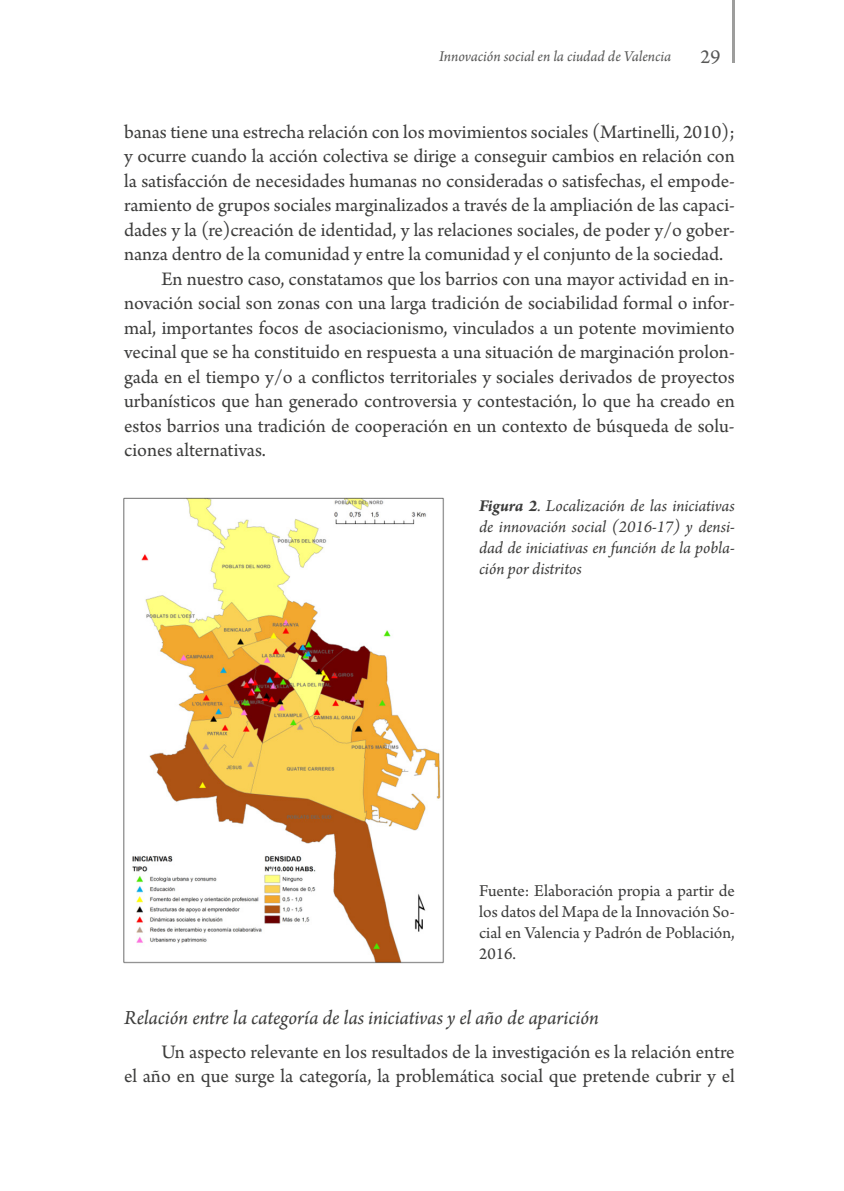
<style>
.page{position:relative;width:844px;height:1191px;background:#fff}
.page>*{position:absolute;margin:0;border:0;box-sizing:border-box;transform-origin:0 0}
.t1{font:italic 21px "Arno Pro";letter-spacing:-.005em;color:#3c3c3b}
.t2{font:21px "Arno Pro";color:#575756}
.t3{font:20.12px/24.5px "Arno Pro";color:#3c3c3b;text-align:right}
.t4{font:italic 17.5px/21px "Arno Pro";color:#3c3c3b;text-align:justify}
.t5{font:17.5px/21px "Arno Pro";color:#3c3c3b;text-align:justify}
.t6{font:italic 15.75px "Arno Pro";color:#575756}
.s1{font-weight:700}
</style>
<div class="page">
<hr style="left:732px;top:0;width:2px;height:63px;background:#9d9d9c">
<img style="left:123px;top:497px;width:321px;height:467px">
<p class="t6" style="left:439px;top:47px;width:233px">Innovación social en la ciudad de Valencia</p>
<p class="t2" style="left:700px;top:45px;width:21px">29</p>
<p class="t3" style="left:124px;top:120px;width:612px">banas tiene una estrecha relación con los movimientos sociales (Martinelli, 2010);</p>
<p class="t3" style="left:124px;top:145px;width:612px">y ocurre cuando la acción colectiva se dirige a conseguir cambios en relación con</p>
<p class="t3" style="left:124px;top:169px;width:612px">la satisfacción de necesidades humanas no consideradas o satisfechas, el empode-</p>
<p class="t3" style="left:124px;top:194px;width:612px">ramiento de grupos sociales marginalizados a través de la ampliación de las capaci-</p>
<p class="t3" style="left:124px;top:218px;width:612px">dades y la (re)creación de identidad, y las relaciones sociales, de poder y/o gober-</p>
<p class="t3" style="left:124px;top:243px;width:600px">nanza dentro de la comunidad y entre la comunidad y el conjunto de la sociedad.</p>
<p class="t3" style="left:161px;top:267px;width:574px">En nuestro caso, constatamos que los barrios con una mayor actividad en in-</p>
<p class="t3" style="left:124px;top:292px;width:612px">novación social son zonas con una larga tradición de sociabilidad formal o infor-</p>
<p class="t3" style="left:124px;top:316px;width:612px">mal, importantes focos de asociacionismo, vinculados a un potente movimiento</p>
<p class="t3" style="left:124px;top:341px;width:612px">vecinal que se ha constituido en respuesta a una situación de marginación prolon-</p>
<p class="t3" style="left:124px;top:365px;width:612px">gada en el tiempo y/o a conflictos territoriales y sociales derivados de proyectos</p>
<p class="t3" style="left:124px;top:390px;width:612px">urbanísticos que han generado controversia y contestación, lo que ha creado en</p>
<p class="t3" style="left:124px;top:414px;width:612px">estos barrios una tradición de cooperación en un contexto de búsqueda de solu-</p>
<p class="t3" style="left:124px;top:439px;width:143px">ciones alternativas.</p>
<p class="t4" style="left:479px;top:496px;width:257px"><span class="s1">Figura 2</span>. Localización de las iniciativas de innovación social (2016-17) y densi&shy;dad de iniciativas en función de la pobla&shy;ción por distritos</p>
<p class="t5" style="left:479px;top:881px;width:257px">Fuente: Elaboración propia a partir de los datos del Mapa de la Innovación So&shy;cial en Valencia y Padrón de Población, 2016.</p>
<p class="t1" style="left:124px;top:1005px;width:476px">Relación entre la categoría de las iniciativas y el año de aparición</p>
<p class="t3" style="left:124px;top:1040px;width:612px">Un aspecto relevante en los resultados de la investigación es la relación entre<br>el año en que surge la categoría, la problemática social que pretende cubrir y el</p>
</div>
